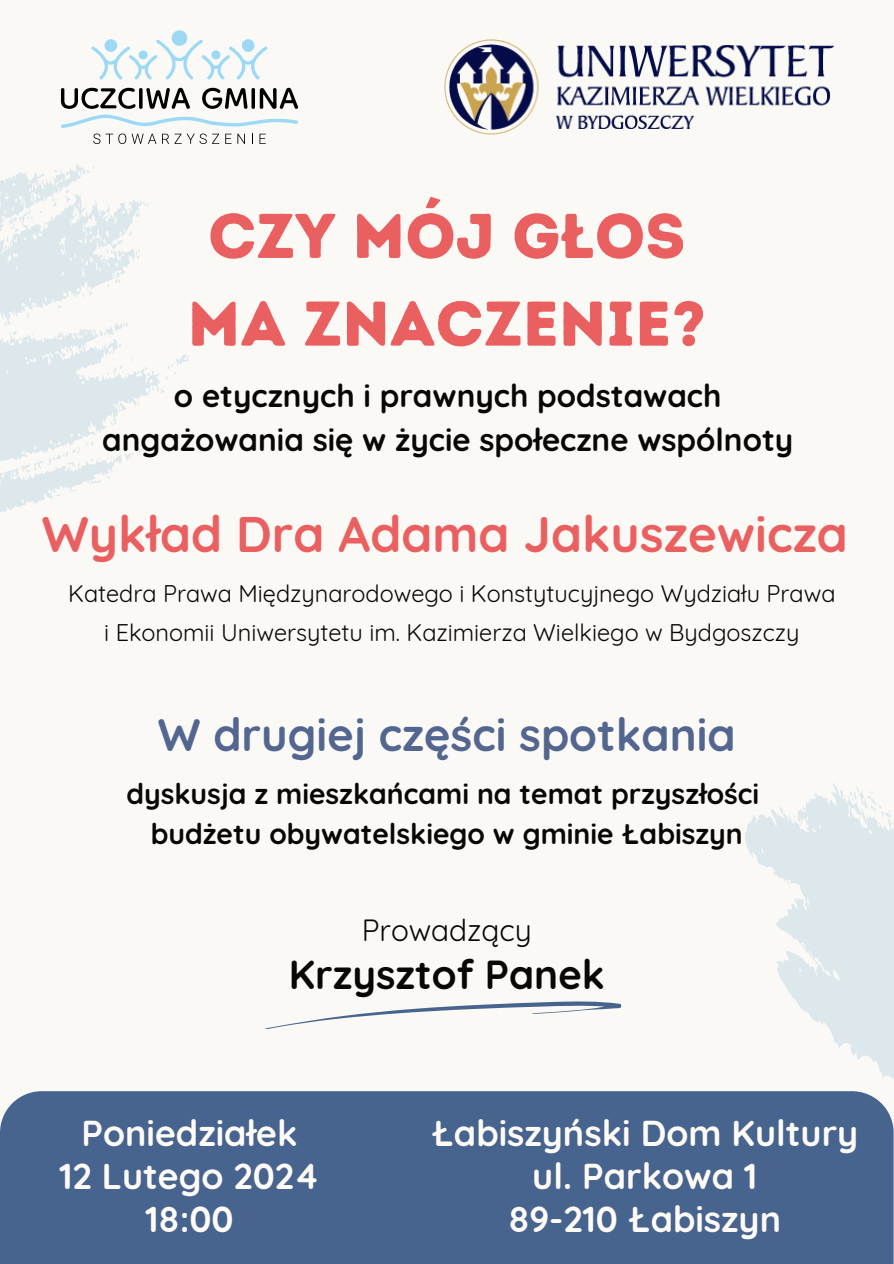
<style>
.page{position:relative;width:894px;height:1264px;background:#fff}
.page>*{position:absolute;margin:0;border:0;box-sizing:border-box;transform-origin:0 0}
.t1{font:63px/87.6px "Intro Rust Base";color:#ea5f5f;text-align:center}
.t2{font:700 49.8px "Quicksand";color:#ea5f5f}
.t3{font:700 45.3px "Quicksand";color:#536690}
.t4{font:700 40.35px "Quicksand";color:#080704}
.t5{font:700 35.85px/42.8px "Quicksand";color:#fefaf5;text-align:center}
.t6{font:700 31.35px/43.8px "Quicksand";color:#080704;text-align:center}
.t7{font:29.85px "Quicksand";color:#080704}
.t8{font:700 28.35px/39.3px "Quicksand";color:#080704;text-align:center}
.t9{font:23.55px/38.2px "Quicksand";color:#080704;text-align:center}
</style>
<div class="page">
<div style="left:0;top:0;width:893px;height:1263px;background:#fbf9f5"></div>
<svg style="left:165px;top:354px;width:24px;height:26px"></svg>
<svg style="left:0;top:164px;width:160px;height:348px"></svg>
<svg style="left:123px;top:445px;width:21px;height:17px"></svg>
<svg style="left:56px;top:493px;width:5px;height:3px"></svg>
<svg style="left:142px;top:201px;width:7px;height:7px"></svg>
<svg style="left:99px;top:321px;width:48px;height:56px"></svg>
<svg style="left:119px;top:238px;width:3px;height:8px"></svg>
<svg style="left:83px;top:290px;width:9px;height:8px"></svg>
<svg style="left:21px;top:440px;width:73px;height:34px"></svg>
<svg style="left:86px;top:165px;width:9px;height:9px"></svg>
<svg style="left:65px;top:188px;width:5px;height:15px"></svg>
<svg style="left:51px;top:198px;width:6px;height:12px"></svg>
<svg style="left:4px;top:320px;width:3px;height:6px"></svg>
<svg style="left:6px;top:211px;width:27px;height:33px"></svg>
<svg style="left:745px;top:783px;width:148px;height:296px;fill:#dde8ed"></svg>
<svg style="left:92px;top:30px;width:175px;height:49px"></svg>
<svg style="left:61px;top:88px;width:237px;height:56px"></svg>
<img style="left:445px;top:40px;width:388px;height:94px">
<svg style="left:268px;top:1001px;width:353px;height:27px"></svg>
<div style="left:0;top:1091px;width:893px;height:172px;background:#47648f"></div>
<h1 class="t1" style="left:188px;top:193px;width:519px">CZY MÓJ GŁOS<br>MA ZNACZENIE?</h1>
<h3 class="t6" style="left:102px;top:372px;width:692px">o etycznych i prawnych podstawach angażowania się w życie społeczne wspólnoty</h3>
<h2 class="t2" style="left:42px;top:493px;width:807px">Wykład Dra Adama Jakuszewicza</h2>
<p class="t9" style="left:68px;top:572px;width:768px">Katedra Prawa Międzynarodowego i Konstytucyjnego Wydziału Prawa i Ekonomii Uniwersytetu im. Kazimierza Wielkiego w Bydgoszczy</p>
<h3 class="t3" style="left:158px;top:697px;width:579px">W drugiej części spotkania</h3>
<p class="t8" style="left:126px;top:772px;width:634px">dyskusja z mieszkańcami na temat przyszłości budżetu obywatelskiego w gminie Łabiszyn</p>
<p class="t7" style="left:361px;top:906px;width:172px">Prowadzący</p>
<h3 class="t4" style="left:289px;top:941px;width:317px">Krzysztof Panek</h3>
<h3 class="t5" style="left:59px;top:1108px;width:261px">Poniedziałek<br>12 Lutego 2024<br>18:00</h3>
<h3 class="t5" style="left:431px;top:1108px;width:428px">Łabiszyński Dom Kultury ul. Parkowa 1<br>89-210 Łabiszyn</h3>
</div>
